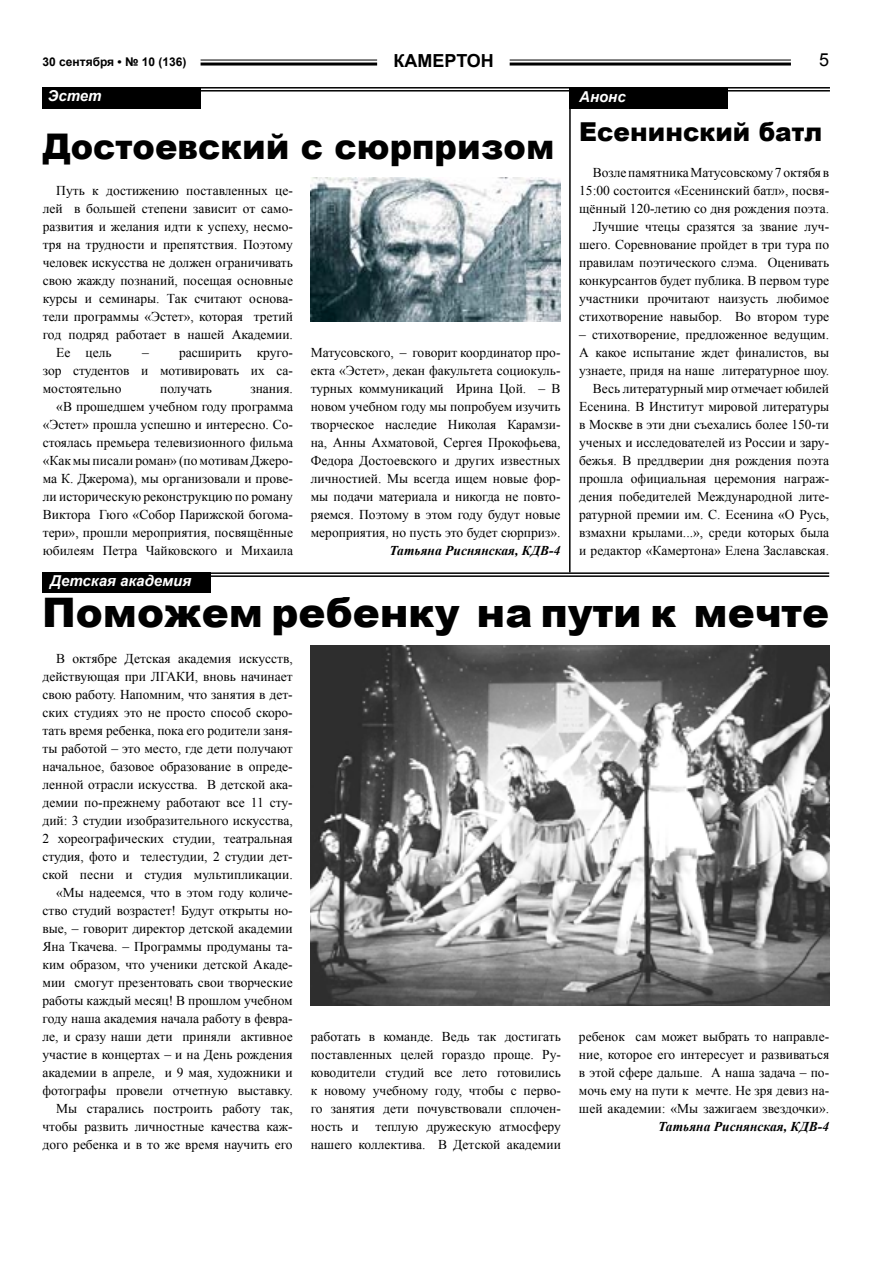
<style>
.page{position:relative;width:893px;height:1263px;background:#fff}
.page>*{position:absolute;margin:0;border:0;box-sizing:border-box;transform-origin:0 0}
.t1{font:900 40.8px "Arial";color:#000}
.t2{font:900 35.4px "Arial";color:#000;scale:.95 1}
.t3{font:900 26.1px "Arial";color:#000;scale:.95 1}
.t4{font:700 18px "Arial";color:#000}
.t5{font:18px "Arial";color:#000}
.t6{font:italic 700 15px "Arial";color:#fff}
.t7{font:13.5px/18px "Times New Roman";color:#000;text-align:justify}
.t8{font:italic 700 13.5px "Times New Roman";color:#000}
.t9{font:700 12px "Arial";color:#000}
</style>
<div class="page">
<hr style="left:510px;top:60px;width:281px;height:1px;background:#000">
<hr style="left:510px;top:63px;width:281px;height:3px;background:#000">
<hr style="left:201px;top:60px;width:176px;height:1px;background:#000">
<hr style="left:201px;top:63px;width:176px;height:3px;background:#000">
<hr style="left:43px;top:90px;width:787px;height:2px;background:#000">
<hr style="left:43px;top:87px;width:787px;height:2px;background:#000">
<div style="left:43px;top:87px;width:158px;height:21px;background:#000"></div>
<hr style="left:42px;top:575px;width:787px;height:2px;background:#000">
<hr style="left:42px;top:572px;width:787px;height:2px;background:#000">
<div style="left:42px;top:572px;width:169px;height:21px;background:#000"></div>
<img style="left:311px;top:177px;width:250px;height:144px">
<hr style="left:569px;top:92px;width:2px;height:480px;background:#000101">
<img style="left:311px;top:645px;width:518px;height:360px">
<div style="left:569px;top:87px;width:158px;height:21px;background:#000"></div>
<p class="t9" style="left:43px;top:54px;width:146px">30 сентября • № 10 (136)</p>
<h3 class="t4" style="left:394px;top:49px;width:102px">КАМЕРТОН</h3>
<h3 class="t5" style="left:819px;top:48px;width:12px">5</h3>
<p class="t6" style="left:48px;top:85px;width:55px">Эстет</p>
<h2 class="t2" style="left:42px;top:121px;width:540px">Достоевский с сюрпризом</h2>
<p class="t7" style="left:56px;top:181px;width:238px">Путь к достижению поставленных це-</p>
<p class="t7" style="left:43px;top:199px;width:252px">лей в большей степени зависит от само-</p>
<p class="t7" style="left:43px;top:217px;width:252px">развития и желания идти к успеху, несмо-</p>
<p class="t7" style="left:43px;top:235px;width:252px">тря на трудности и препятствия. Поэтому</p>
<p class="t7" style="left:43px;top:253px;width:252px">человек искусства не должен ограничивать</p>
<p class="t7" style="left:43px;top:271px;width:252px">свою жажду познаний, посещая основные</p>
<p class="t7" style="left:43px;top:289px;width:252px">курсы и семинары. Так считают основа-</p>
<p class="t7" style="left:43px;top:307px;width:252px">тели программы «Эстет», которая третий</p>
<p class="t7" style="left:43px;top:325px;width:252px">год подряд работает в нашей Академии.</p>
<p class="t7" style="left:56px;top:343px;width:57px">Ее цель</p>
<p class="t6" style="left:579px;top:87px;width:48px">Анонс</p>
<h3 class="t3" style="left:579px;top:113px;width:257px">Есенинский батл</h3>
<p class="t7" style="left:579px;top:163px;width:251px;text-align:right">Возле памятника Матусовскому 7 октябя в 15:00 состоится «Есенинский батл», посвя&shy;щённый 120-летию со дня рождения поэта.<br>Лучшие чтецы сразятся за звание луч&shy;шего. Соревнование пройдет в три тура по правилам поэтического слэма. Оценивать конкурсантов будет публика. В первом туре участники прочитают наизусть любимое стихотворение навыбор. Во втором туре</p>
<p class="t7" style="left:579px;top:325px;width:251px;text-align:right">– стихотворение, предложенное ведущим.<br>А какое испытание ждет финалистов, вы узнаете, придя на наше литературное шоу.<br>Весь литературный мир отмечает юбилей Есенина. В Институт мировой литературы в Москве в эти дни съехались более 150-ти ученых и исследователей из России и зару&shy;бежья. В преддверии дня рождения поэта прошла официальная церемония награж&shy;дения победителей Международной лите&shy;ратурной премии им. С. Есенина «О Русь, взмахни крылами...», среди которых была и редактор «Камертона» Елена Заславская.</p>
<p class="t7" style="left:311px;top:343px;width:251px">Матусовского, – говорит координатор про&shy;екта «Эстет», декан факультета социокуль&shy;турных коммуникаций Ирина Цой. – В новом учебном году мы попробуем изучить творческое наследие Николая Карамзи&shy;на, Анны Ахматовой, Сергея Прокофьева, Федора Достоевского и других известных личностией. Мы всегда ищем новые фор&shy;мы подачи материала и никогда не повто&shy;ряемся. Поэтому в этом году будут новые мероприятия, но пусть это будет сюрприз».</p>
<p class="t8" style="left:389px;top:541px;width:173px">Татьяна Риснянская, КДВ-4</p>
<p class="t7" style="left:43px;top:343px;width:252px;text-indent:99px">– расширить круго&shy;зор студентов и мотивировать их са&shy;мостоятельно</p>
<p class="t7" style="left:43px;top:379px;width:252px;text-align:right">знания.<br>«В прошедшем учебном году программа «Эстет» прошла успешно и интересно. Со&shy;стоялась премьера телевизионного фильма «Как мы писали роман» (по мотивам Джеро&shy;ма К. Джерома), мы организовали и прове&shy;ли историческую реконструкцию по роману Виктора Гюго «Собор Парижской богома&shy;тери», прошли мероприятия, посвящённые юбилеям Петра Чайковского и Михаила</p>
<p class="t6" style="left:50px;top:571px;width:142px">Детская академия</p>
<p class="t7" style="left:160px;top:379px;width:53px">получать</p>
<h1 class="t1" style="left:42px;top:583px;width:788px">Поможем ребенку на пути к мечте</h1>
<p class="t7" style="left:43px;top:649px;width:252px;text-align:right">В октябре Детская академия искусств, действующая при ЛГАКИ, вновь начинает свою работу. Напомним, что занятия в дет&shy;ских студиях это не просто способ скоро&shy;тать время ребенка, пока его родители заня&shy;ты работой – это место, где дети получают начальное, базовое образование в опреде&shy;ленной отрасли искусства. В детской ака&shy;демии по-прежнему работают все 11 сту&shy;дий: 3 студии изобразительного искусства, 2 хореографических студии, театральная студия, фото и телестудии, 2 студии дет&shy;ской песни и студия мультипликации. «Мы надеемся, что в этом году количе&shy;ство студий возрастет! Будут открыты но&shy;вые, – говорит директор детской академии Яна Ткачева. – Программы продуманы та&shy;ким образом, что ученики детской Акаде&shy;мии смогут презентовать свои творческие работы каждый месяц! В прошлом учебном году наша академия начала работу в февра&shy;ле, и сразу наши дети приняли активное участие в концертах – и на День рождения академии в апреле, и 9 мая, художники и фотографы провели отчетную выставку.<br>Мы старались построить работу так, чтобы развить личностные качества каж&shy;дого ребенка и в то же время научить его</p>
<p class="t7" style="left:311px;top:1027px;width:252px">работать в команде. Ведь так достигать поставленных целей гораздо проще. Ру&shy;ководители студий все лето готовились к новому учебному году, чтобы с перво&shy;го занятия дети почувствовали сплочен&shy;ность и теплую дружескую атмосферу нашего коллектива. В Детской академии</p>
<p class="t7" style="left:579px;top:1027px;width:252px">ребенок сам может выбрать то направле&shy;ние, которое его интересует и развиваться в этой сфере дальше. А наша задача – по&shy;мочь ему на пути к мечте. Не зря девиз на&shy;шей академии: «Мы зажигаем звездочки».</p>
<p class="t8" style="left:658px;top:1117px;width:173px">Татьяна Риснянская, КДВ-4</p>
</div>
